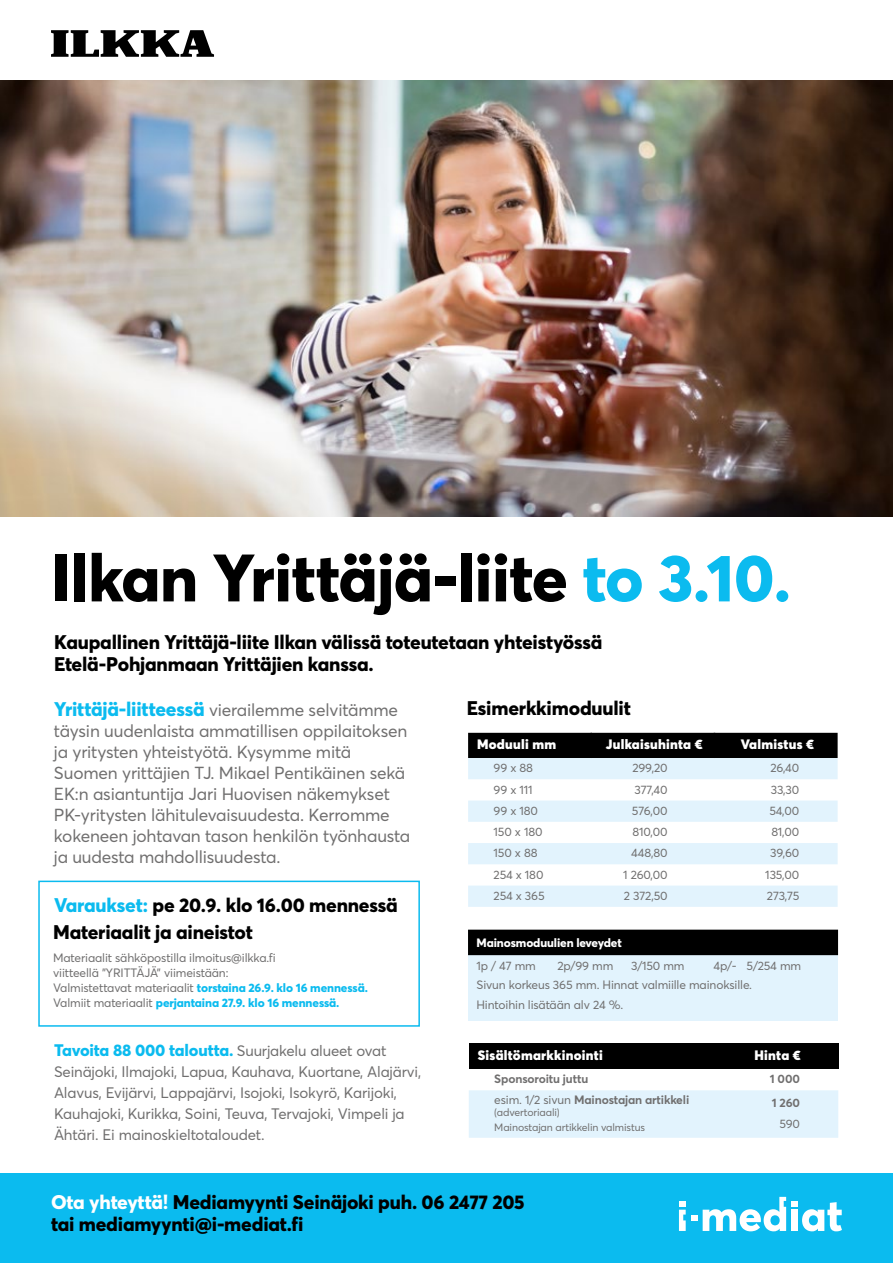
<style>
.page{position:relative;width:893px;height:1263px;background:#fff}
.page>*{position:absolute;margin:0;border:0;box-sizing:border-box;transform-origin:0 0}
.t1{font:800 66px "Averta PE";letter-spacing:-.01em;color:#000}
.t2{font:800 19.5px/22.5px "Averta PE";letter-spacing:-.01em;color:#000}
.t3{font:17.25px/21px "Averta PE";letter-spacing:-.01em;color:#706f6f}
.t4{font:800 16.5px "Averta Std PE";letter-spacing:-.01em;color:#0bbbef}
.t5{font:15px/21px "Averta Std PE";letter-spacing:-.01em;color:#706f6f}
.t6{font:900 13.5px "Averta PE";letter-spacing:.02em;color:#fff}
.t7{font:12px/15px "Averta PE";letter-spacing:-.01em;color:#706f6f}
.t8{font:700 12px "Averta PE";letter-spacing:-.01em;color:#706f6f}
.t9{font:800 12px "Averta PE";letter-spacing:-.01em;color:#fff}
.t10{font:10.5px/15px "Averta PE";letter-spacing:-.01em;color:#706f6f}
.s1{color:#0bbbef}
.s2{font-weight:800;font-size:19.5px;color:#0bbbef}
.s3{font-weight:800;color:#0bbbef}
.s4{font-weight:400;font-size:15px;color:#706f6f}
.s5{font-weight:400}
.s6{color:#fff}
</style>
<div class="page">
<div style="left:0;top:1173px;width:893px;height:90px;background:#0bbbef"></div>
<div style="left:791px;top:1210px;width:7px;height:21px;background:#fff"></div>
<svg style="left:802px;top:1202px;width:40px;height:29px"></svg>
<div style="left:679px;top:1201px;width:7px;height:6px;background:#fff"></div>
<div style="left:791px;top:1201px;width:7px;height:6px;background:#fff"></div>
<svg style="left:703px;top:1197px;width:83px;height:34px"></svg>
<svg style="left:679px;top:1210px;width:18px;height:21px"></svg>
<svg style="left:51px;top:30px;width:163px;height:27px"></svg>
<div style="left:468px;top:930px;width:370px;height:90px;background:#e2f3fd"></div>
<div style="left:468px;top:930px;width:370px;height:25px;background:#000"></div>
<svg style="left:468px;top:758px;width:370px;height:149px;fill:#e2f3fd"></svg>
<div style="left:468px;top:733px;width:370px;height:25px;background:#000"></div>
<div style="left:469px;top:1044px;width:369px;height:25px;background:#000"></div>
<div style="left:469px;top:1090px;width:369px;height:48px;background:#e2f3fd"></div>
<div style="left:38px;top:881px;width:382px;height:146px;border:2px solid #0bbbef"></div>
<img style="left:0;top:80px;width:893px;height:437px">
<h1 class="t1" style="left:51px;top:531px;width:742px">Ilkan Yrittäjä-liite <span class="s1">to 3.10.</span></h1>
<h2 class="t2" style="left:54px;top:630px;width:550px">Kaupallinen Yrittäjä-liite Ilkan välissä toteutetaan yhteistyössä<br>Etelä-Pohjanmaan Yrittäjien kanssa.</h2>
<p class="t3" style="left:54px;top:699px;width:358px"><span class="s2">Yrittäjä-liitteessä</span> vierailemme selvitämme täysin uudenlaista ammatillisen oppilaitoksen ja yritysten yhteistyötä. Kysymme mitä Suomen yrittäjien TJ. Mikael Pentikäinen sekä EK:n asiantuntija Jari Huovisen näkemykset PK-yritysten lähitulevaisuudesta. Kerromme kokeneen johtavan tason henkilön työnhausta ja uudesta mahdollisuudesta.</p>
<h2 class="t2" style="left:54px;top:893px;width:345px"><span class="s1">Varaukset:</span> pe 20.9. klo 16.00 mennessä</h2>
<h2 class="t2" style="left:53px;top:919px;width:201px">Materiaalit ja aineistot</h2>
<p class="t7" style="left:53px;top:950px;width:316px">Materiaalit sähköpostilla ilmoitus@ilkka.fi<br>viitteellä ”YRITTÄJÄ” viimeistään:<br>Valmistettavat materiaalit <span class="s3">torstaina 26.9. klo 16 mennessä.<br></span>Valmiit materiaalit <span class="s3">perjantaina 27.9. klo 16 mennessä.</span></p>
<h3 class="t4" style="left:54px;top:1038px;width:334px">Tavoita 88 000 taloutta. <span class="s4">Suurjakelu alueet ovat</span></h3>
<p class="t5" style="left:54px;top:1060px;width:369px">Seinäjoki, Ilmajoki, Lapua, Kauhava, Kuortane, Alajärvi, Alavus, Evijärvi, Lappajärvi, Isojoki, Isokyrö, Karijoki, Kauhajoki, Kurikka, Soini, Teuva, Tervajoki, Vimpeli ja Ähtäri. Ei mainoskieltotaloudet.</p>
<h2 class="t2" style="left:467px;top:696px;width:166px">Esimerkkimoduulit</h2>
<p class="t6" style="left:477px;top:735px;width:81px">Moduuli mm</p>
<p class="t6" style="left:606px;top:735px;width:99px">Julkaisuhinta €</p>
<p class="t6" style="left:741px;top:735px;width:75px">Valmistus €</p>
<p class="t7" style="left:494px;top:760px;width:41px">99 x 88</p>
<p class="t7" style="left:632px;top:760px;width:37px">299,20</p>
<p class="t7" style="left:770px;top:760px;width:30px">26,40</p>
<p class="t7" style="left:494px;top:781px;width:41px">99 x 111</p>
<p class="t7" style="left:634px;top:781px;width:35px">377,40</p>
<p class="t7" style="left:771px;top:781px;width:30px">33,30</p>
<p class="t7" style="left:494px;top:803px;width:46px">99 x 180</p>
<p class="t7" style="left:632px;top:803px;width:37px">576,00</p>
<p class="t7" style="left:769px;top:803px;width:31px">54,00</p>
<p class="t7" style="left:494px;top:824px;width:50px">150 x 180</p>
<p class="t7" style="left:632px;top:824px;width:37px">810,00</p>
<p class="t7" style="left:771px;top:824px;width:30px">81,00</p>
<p class="t7" style="left:494px;top:845px;width:45px">150 x 88</p>
<p class="t7" style="left:631px;top:845px;width:38px">448,80</p>
<p class="t7" style="left:770px;top:845px;width:31px">39,60</p>
<p class="t7" style="left:494px;top:866px;width:51px">254 x 180</p>
<p class="t7" style="left:623px;top:866px;width:46px">1 260,00</p>
<p class="t7" style="left:765px;top:866px;width:36px">135,00</p>
<p class="t7" style="left:494px;top:888px;width:53px">254 x 365</p>
<p class="t7" style="left:624px;top:888px;width:45px">2 372,50</p>
<p class="t7" style="left:767px;top:888px;width:34px">273,75</p>
<p class="t9" style="left:477px;top:934px;width:147px">Mainosmoduulien leveydet</p>
<p class="t7" style="left:477px;top:958px;width:61px">1p / 47 mm</p>
<p class="t7" style="left:558px;top:958px;width:57px">2p/99 mm</p>
<p class="t7" style="left:631px;top:958px;width:55px">3/150 mm</p>
<p class="t7" style="left:477px;top:956px;width:326px;line-height:19.2px;text-indent:237px">4p/- 5/254 mm<br>Sivun korkeus 365 mm. Hinnat valmiille mainoksille.<br>Hintoihin lisätään alv 24 %.</p>
<p class="t6" style="left:478px;top:1046px;width:127px">Sisältömarkkinointi</p>
<p class="t6" style="left:754px;top:1046px;width:48px">Hinta €</p>
<p class="t8" style="left:494px;top:1071px;width:95px">Sponsoroitu juttu</p>
<p class="t8" style="left:770px;top:1071px;width:32px">1 000</p>
<p class="t8" style="left:494px;top:1091px;width:196px"><span class="s5">esim. 1/2 sivun</span> Mainostajan artikkeli</p>
<p class="t10" style="left:494px;top:1105px;width:152px">(advertoriaali)<br>Mainostajan artikkelin valmistus</p>
<p class="t8" style="left:772px;top:1094px;width:30px">1 260</p>
<p class="t7" style="left:779px;top:1116px;width:22px">590</p>
<h2 class="t2" style="left:51px;top:1189px;width:475px"><span class="s6">Ota yhteyttä!</span> Mediamyynti Seinäjoki puh. 06 2477 205 tai mediamyynti@i-mediat.fi</h2>
</div>
